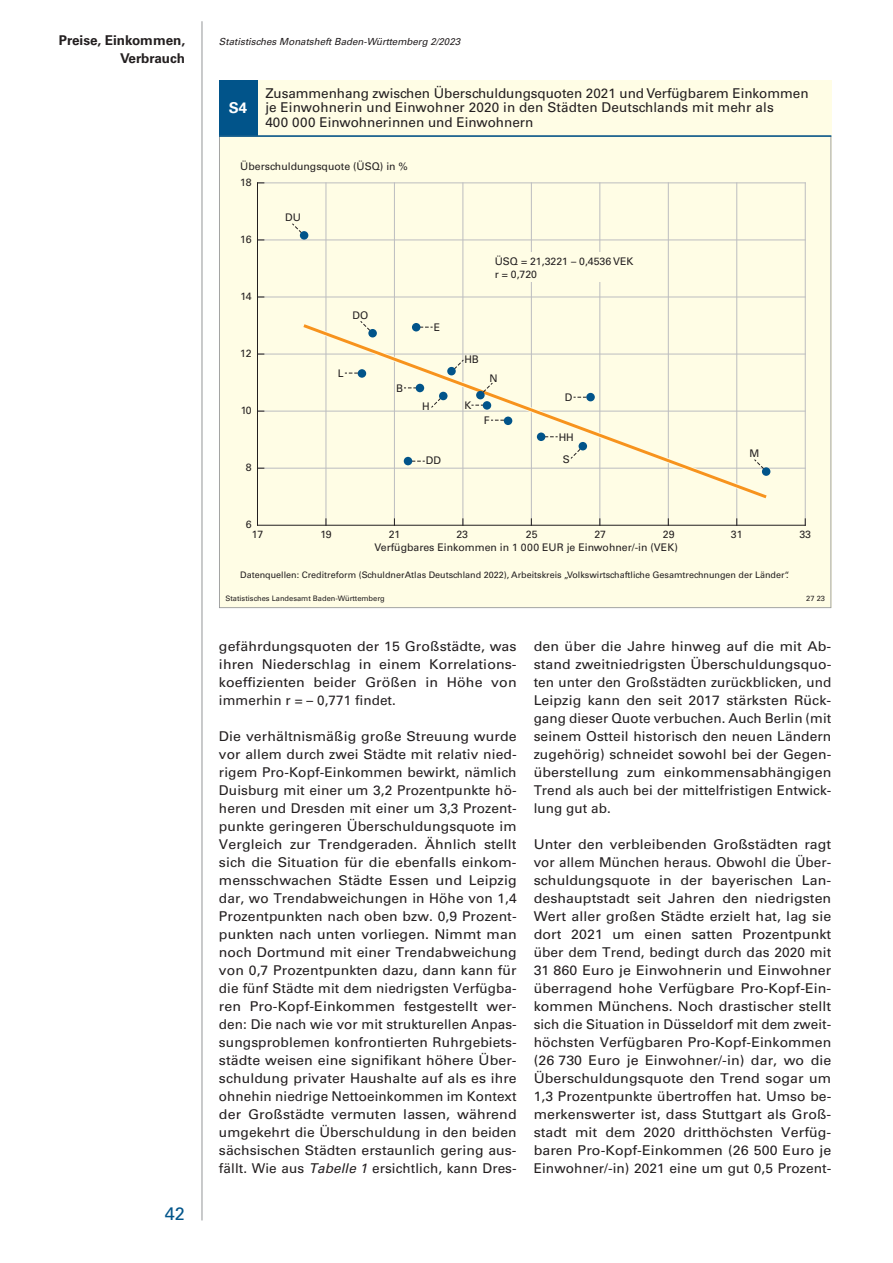
<style>
.page{position:relative;width:893px;height:1263px;background:#fff}
.page>*{position:absolute;margin:0;border:0;box-sizing:border-box;transform-origin:0 0}
.t1{font:18px "Univers";color:#01548a}
.t2{font:700 15px "Univers";color:#fff}
.Fließtext{font:13.5px/18px "Univers";letter-spacing:.005em;color:#231f20;text-align:justify;scale:1.05 1}
.Fließtext-2{font:13.5px/14.2px "Univers";letter-spacing:.005em;color:#231f20}
.t3{font:700 13.5px "Univers";color:#231f20}
.t4{font:10.5px/12.6px "Univers";color:#231f20}
.t5{font:italic 9.75px "Univers";color:#231f20}
.t6{font:9px "Univers";color:#231f20}
.t7{font:7.5px "Univers";color:#231f20}
.s1{font-style:italic}
</style>
<div class="page">
<hr style="left:202px;top:21px;width:1px;height:1199px;background:#939598">
<div style="left:219px;top:81px;width:612px;height:527px;background:#fffde5"></div>
<div style="left:219px;top:81px;width:38px;height:55px;background:#01548a"></div>
<svg style="left:219px;top:137px;width:612px;height:471px"></svg>
<hr style="left:326px;top:183px;width:1px;height:342px;background:#bcbdc0">
<hr style="left:394px;top:183px;width:1px;height:342px;background:#bcbdc0">
<hr style="left:463px;top:183px;width:1px;height:342px;background:#bcbdc0">
<hr style="left:531px;top:183px;width:1px;height:342px;background:#bcbdc0">
<hr style="left:600px;top:183px;width:1px;height:342px;background:#bcbdc0">
<hr style="left:668px;top:183px;width:1px;height:342px;background:#bcbdc0">
<hr style="left:736px;top:183px;width:1px;height:342px;background:#bcbdc0">
<hr style="left:805px;top:183px;width:1px;height:342px;background:#bcbdc0">
<hr style="left:257px;top:468px;width:548px;height:1px;background:#bcbdc0">
<hr style="left:257px;top:411px;width:548px;height:1px;background:#bcbdc0">
<hr style="left:257px;top:354px;width:548px;height:1px;background:#bcbdc0">
<hr style="left:257px;top:297px;width:548px;height:1px;background:#bcbdc0">
<hr style="left:257px;top:240px;width:548px;height:1px;background:#bcbdc0">
<hr style="left:257px;top:183px;width:548px;height:1px;background:#bcbdc0">
<svg style="left:292px;top:223px;width:13px;height:13px"></svg>
<hr style="left:257px;top:525px;width:548px;height:1px;background:#231f20">
<hr style="left:257px;top:183px;width:1px;height:342px;background:#231f20">
<div style="left:300px;top:231px;width:8px;height:9px;background:#01548a;border-radius:50%"></div>
<svg style="left:298px;top:320px;width:474px;height:183px"></svg>
<svg style="left:300px;top:322px;width:470px;height:179px"></svg>
<div style="left:368px;top:329px;width:9px;height:8px;background:#01548a;border-radius:50%"></div>
<svg style="left:451px;top:359px;width:13px;height:14px"></svg>
<div style="left:447px;top:367px;width:9px;height:8px;background:#01548a;border-radius:50%"></div>
<svg style="left:480px;top:382px;width:13px;height:14px"></svg>
<div style="left:476px;top:391px;width:9px;height:8px;background:#01548a;border-radius:50%"></div>
<div style="left:416px;top:384px;width:8px;height:8px;background:#01548a;border-radius:50%"></div>
<svg style="left:754px;top:459px;width:13px;height:13px"></svg>
<div style="left:762px;top:467px;width:8px;height:9px;background:#01548a;border-radius:50%"></div>
<hr style="left:219px;top:135px;width:612px;height:2px;background:#01548a">
<div style="left:491px;top:253px;width:151px;height:29px;background:#fffde5"></div>
<p class="t3" style="left:59px;top:32px;width:128px">Preise, Einkommen,</p>
<p class="t5" style="left:219px;top:35px;width:243px">Statistisches Monatsheft Baden-Württemberg 2/2023</p>
<p class="t3" style="left:120px;top:50px;width:66px">Verbrauch</p>
<p class="t2" style="left:229px;top:99px;width:20px">S4</p>
<p class="Fließtext-2" style="left:265px;top:86px;width:545px">Zusammenhang zwischen Überschuldungsquoten 2021 und Verfügbarem Einkommen je Einwohnerin und Einwohner 2020 in den Städten Deutschlands mit mehr als<br>400 000 Einwohnerinnen und Einwohnern</p>
<p class="t4" style="left:240px;top:160px;width:169px">Überschuldungsquote (ÜSQ) in %</p>
<p class="t4" style="left:240px;top:176px;width:13px">18</p>
<p class="t4" style="left:240px;top:233px;width:13px">16</p>
<p class="t4" style="left:240px;top:290px;width:13px">14</p>
<p class="t4" style="left:240px;top:347px;width:13px">12</p>
<p class="t4" style="left:241px;top:404px;width:13px">10</p>
<p class="t4" style="left:246px;top:461px;width:7px">8</p>
<p class="t4" style="left:285px;top:211px;width:17px">DU</p>
<p class="t4" style="left:352px;top:309px;width:17px">DO</p>
<p class="t4" style="left:338px;top:367px;width:7px">L</p>
<p class="t4" style="left:396px;top:382px;width:8px">B</p>
<p class="t4" style="left:495px;top:255px;width:140px">ÜSQ = 21,3221 – 0,4536 VEK r = 0,720</p>
<p class="t4" style="left:434px;top:321px;width:8px">E</p>
<p class="t4" style="left:464px;top:353px;width:16px">HB</p>
<p class="t4" style="left:422px;top:400px;width:9px">H</p>
<p class="t4" style="left:464px;top:399px;width:8px">K</p>
<p class="t4" style="left:489px;top:372px;width:10px">N</p>
<p class="t4" style="left:565px;top:391px;width:9px">D</p>
<p class="t4" style="left:426px;top:454px;width:17px">DD</p>
<p class="t4" style="left:484px;top:414px;width:7px">F</p>
<p class="t4" style="left:559px;top:425px;width:17px;line-height:22.6px;text-align:center">HH<br>S</p>
<p class="t4" style="left:750px;top:447px;width:11px">M</p>
<p class="t4" style="left:246px;top:518px;width:7px">6</p>
<p class="t4" style="left:252px;top:528px;width:13px">17</p>
<p class="t4" style="left:321px;top:528px;width:13px">19</p>
<p class="t4" style="left:389px;top:528px;width:13px">21</p>
<p class="t4" style="left:456px;top:528px;width:13px">23</p>
<p class="t4" style="left:526px;top:528px;width:13px">25</p>
<p class="t4" style="left:594px;top:528px;width:13px">27</p>
<p class="t4" style="left:663px;top:528px;width:13px">29</p>
<p class="t4" style="left:731px;top:528px;width:13px">31</p>
<p class="t4" style="left:799px;top:528px;width:13px">33</p>
<p class="t4" style="left:375px;top:541px;width:305px">Verfügbares Einkommen in 1 000 EUR je Einwohner/-in (VEK)</p>
<p class="t6" style="left:240px;top:570px;width:551px">Datenquellen: Creditreform (SchuldnerAtlas Deutschland 2022), Arbeitskreis „Volkswirtschaftliche Gesamtrechnungen der Länder“.</p>
<p class="t7" style="left:225px;top:594px;width:161px">Statistisches Landesamt Baden-Württemberg</p>
<p class="t7" style="left:806px;top:594px;width:20px">27 23</p>
<h1 class="t1" style="left:165px;top:1203px;width:22px">42</h1>
<p class="Fließtext" style="left:219px;top:637px;width:285px">gefährdungsquoten der 15 Großstädte, was ihren Niederschlag in einem Korrelations‑ koeffizienten beider Größen in Höhe von immerhin r = – 0,771 findet.</p>
<p class="Fließtext" style="left:219px;top:727px;width:285px">Die verhältnismäßig große Streuung wurde vor allem durch zwei Städte mit relativ nied&shy;rigem Pro-Kopf-Einkommen bewirkt, nämlich Duisburg mit einer um 3,2 Prozentpunkte hö&shy;heren und Dresden mit einer um 3,3 Prozent&shy;punkte geringeren Überschuldungsquote im Vergleich zur Trendgeraden. Ähnlich stellt sich die Situation für die ebenfalls einkom‑ mensschwachen Städte Essen und Leipzig dar, wo Trendabweichungen in Höhe von 1,4<br>Prozentpunkten nach oben bzw. 0,9 Prozent&shy;punkten nach unten vorliegen. Nimmt man noch Dortmund mit einer Trendabweichung von 0,7 Prozentpunkten dazu, dann kann für die fünf Städte mit dem niedrigsten Verfügba‑ ren Pro-Kopf-Einkommen festgestellt wer‑ den: Die nach wie vor mit strukturellen Anpas&shy;sungsproblemen konfrontierten Ruhrgebiets&shy;städte weisen eine signifikant höhere Über‑ schuldung privater Haushalte auf als es ihre ohnehin niedrige Nettoeinkommen im Kontext der Großstädte vermuten lassen, während umgekehrt die Überschuldung in den beiden sächsischen Städten erstaunlich gering aus‑ fällt. Wie aus <span class="s1">Tabelle 1</span> ersichtlich, kann Dres‑</p>
<p class="Fließtext" style="left:534px;top:637px;width:285px">den über die Jahre hinweg auf die mit Ab‑ stand zweitniedrigsten Überschuldungsquo‑ ten unter den Großstädten zurückblicken, und Leipzig kann den seit 2017 stärksten Rück‑ gang dieser Quote verbuchen. Auch Berlin (mit seinem Ostteil historisch den neuen Ländern zugehörig) schneidet sowohl bei der Gegen‑ überstellung zum einkommensabhängigen Trend als auch bei der mittelfristigen Entwick&shy;lung gut ab.</p>
<p class="Fließtext" style="left:534px;top:835px;width:285px">Unter den verbleibenden Großstädten ragt vor allem München heraus. Obwohl die Über&shy;schuldungsquote in der bayerischen Lan‑ deshauptstadt seit Jahren den niedrigsten Wert aller großen Städte erzielt hat, lag sie dort 2021 um einen satten Prozentpunkt über dem Trend, bedingt durch das 2020 mit 31 860 Euro je Einwohnerin und Einwohner überragend hohe Verfügbare Pro-Kopf-Ein‑ kommen Münchens. Noch drastischer stellt sich die Situation in Düsseldorf mit dem zweit&shy;höchsten Verfügbaren Pro-Kopf-Einkommen (26 730 Euro je Einwohner/-in) dar, wo die Überschuldungsquote den Trend sogar um 1,3 Prozentpunkte übertroffen hat. Umso be&shy;merkenswerter ist, dass Stuttgart als Groß‑ stadt mit dem 2020 dritthöchsten Verfüg‑ baren Pro-Kopf-Einkommen (26 500 Euro je Einwohner/-in) 2021 eine um gut 0,5 Prozent-</p>
</div>
